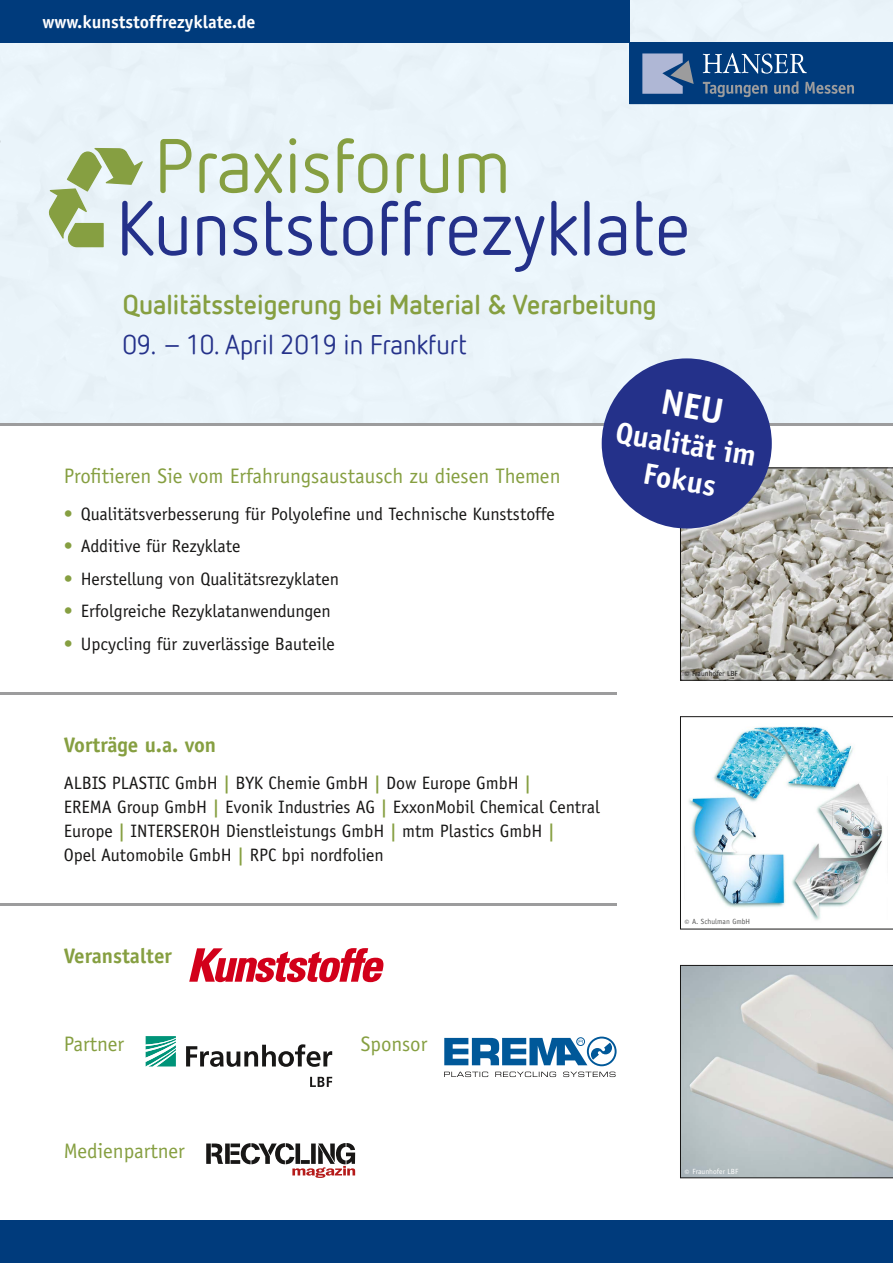
<style>
.page{position:relative;width:893px;height:1263px;background:#fff}
.page>*{position:absolute;margin:0;border:0;box-sizing:border-box;transform-origin:0 0}
.t1{font:700 30px/36px "Officina Sans Std";color:#fff;text-align:center}
.t2{font:700 27px "Netto Offc";color:#869f41}
.t3{font:27px "Netto Offc";color:#24318a}
.t4{font:21px "Officina Sans Std";color:#869f41}
.t5{font:700 21px "Officina Sans Std";color:#869f41}
.t6{font:18px/24px "Officina Sans Std";color:#181716}
.t7{font:700 18px "Officina Sans Std";color:#fff}
.t8{font:7.5px "Officina Sans Std";color:#565655}
.t9{font:7.5px "Officina Sans Std";color:#181716}
.t10{font:7.5px "Officina Sans Std";color:#fff}
.s1{color:#869f41}
.s2{font-size:9px}
.s3{font-weight:700;color:#869f41}
</style>
<div class="page">
<div style="left:0;top:0;width:893px;height:423px;background:#eaf4fa"></div>
<hr style="left:0;top:423px;width:893px;height:2px;background:#9c9c9d">
<svg style="left:680px;top:965px;width:213px;height:213px;background:#c5c9c9"></svg>
<svg style="left:680px;top:468px;width:213px;height:212px;background:#b5b2ac"></svg>
<img style="left:680px;top:716px;width:213px;height:213px">
<hr style="left:0;top:692px;width:617px;height:2px;background:#9c9c9d">
<hr style="left:0;top:903px;width:617px;height:2px;background:#9c9c9d">
<svg style="left:189px;top:948px;width:194px;height:34px"></svg>
<svg style="left:146px;top:1036px;width:30px;height:30px"></svg>
<svg style="left:186px;top:1044px;width:146px;height:23px"></svg>
<svg style="left:310px;top:1077px;width:22px;height:10px"></svg>
<svg style="left:444px;top:1036px;width:173px;height:41px"></svg>
<svg style="left:160px;top:139px;width:31px;height:54px;background:#c6d5b7"></svg>
<svg style="left:199px;top:153px;width:48px;height:40px;background:#c2d2b1"></svg>
<svg style="left:254px;top:153px;width:28px;height:40px"></svg>
<svg style="left:289px;top:138px;width:7px;height:55px"></svg>
<svg style="left:305px;top:153px;width:24px;height:40px"></svg>
<svg style="left:338px;top:138px;width:49px;height:55px;background:#cbdac1"></svg>
<svg style="left:397px;top:153px;width:17px;height:40px"></svg>
<svg style="left:420px;top:153px;width:28px;height:40px"></svg>
<svg style="left:459px;top:153px;width:47px;height:40px;background:#c4d4b4"></svg>
<svg style="left:159px;top:216px;width:28px;height:40px"></svg>
<svg style="left:197px;top:216px;width:28px;height:40px"></svg>
<svg style="left:233px;top:216px;width:24px;height:40px"></svg>
<svg style="left:266px;top:201px;width:16px;height:55px"></svg>
<svg style="left:288px;top:216px;width:24px;height:40px"></svg>
<svg style="left:321px;top:201px;width:16px;height:55px"></svg>
<svg style="left:343px;top:216px;width:30px;height:40px"></svg>
<svg style="left:382px;top:201px;width:16px;height:55px"></svg>
<svg style="left:405px;top:201px;width:16px;height:55px"></svg>
<svg style="left:428px;top:216px;width:49px;height:40px;background:#9ea9cf"></svg>
<svg style="left:483px;top:216px;width:61px;height:56px;background:#b3bedb"></svg>
<svg style="left:551px;top:201px;width:26px;height:55px"></svg>
<svg style="left:584px;top:201px;width:6px;height:55px"></svg>
<svg style="left:598px;top:216px;width:28px;height:40px"></svg>
<svg style="left:636px;top:201px;width:17px;height:55px"></svg>
<svg style="left:659px;top:216px;width:28px;height:40px"></svg>
<svg style="left:49px;top:148px;width:104px;height:108px;background:#bdccb7"></svg>
<div style="left:602px;top:358px;width:170px;height:170px;background:#24318a;border-radius:50%"></div>
<svg style="left:206px;top:1143px;width:149px;height:35px"></svg>
<div style="left:0;top:0;width:629px;height:43px;background:#003b7c"></div>
<svg style="left:629px;top:43px;width:264px;height:61px;background:#23538a"></svg>
<div style="left:0;top:1220px;width:893px;height:43px;background:#003b7c"></div>
<p class="t7" style="left:43px;top:10px;width:215px">www.kunststoffrezyklate.de</p>
<h2 class="t2" style="left:123px;top:288px;width:535px">Qualitätssteigerung bei Material &amp; Verarbeitung</h2>
<h2 class="t3" style="left:123px;top:328px;width:346px">09. – 10. April 2019 in Frankfurt</h2>
<p class="t4" style="left:64px;top:464px;width:498px">Profitieren Sie vom Erfahrungsaustausch zu diesen Themen</p>
<p class="t6" style="left:64px;top:502px;width:492px"><span class="s1">•</span> Qualitätsverbesserung für Polyolefine und Technische Kunststoffe</p>
<p class="t6" style="left:64px;top:534px;width:178px"><span class="s1">•</span> Additive für Rezyklate</p>
<p class="t6" style="left:64px;top:567px;width:277px"><span class="s1">•</span> Herstellung von Qualitätsrezyklaten</p>
<p class="t6" style="left:64px;top:599px;width:269px"><span class="s1">•</span> Erfolgreiche Rezyklatanwendungen</p>
<p class="t6" style="left:64px;top:632px;width:273px"><span class="s1">•</span> Upcycling für zuverlässige Bauteile</p>
<h1 class="t1" style="left:619px;top:414px;width:143px;rotate:10deg">Qualität im<br>Fokus</h1>
<p class="t9" style="left:685px;top:669px;width:55px"><span class="s2">©</span> Fraunhofer LBF</p>
<p class="t5" style="left:64px;top:732px;width:154px">Vorträge u.a. von</p>
<p class="t6" style="left:64px;top:771px;width:537px">ALBIS PLASTIC GmbH <span class="s3">|</span> BYK Chemie GmbH <span class="s3">|</span> Dow Europe GmbH <span class="s3">|<br></span>EREMA Group GmbH <span class="s3">|</span> Evonik Industries AG <span class="s3">|</span> ExxonMobil Chemical Central Europe <span class="s3">|</span> INTERSEROH Dienstleistungs GmbH <span class="s3">|</span> mtm Plastics GmbH <span class="s3">|<br></span>Opel Automobile GmbH <span class="s3">|</span> RPC bpi nordfolien</p>
<p class="t5" style="left:64px;top:943px;width:110px">Veranstalter</p>
<p class="t8" style="left:685px;top:917px;width:67px"><span class="s2">©</span> A. Schulman GmbH</p>
<p class="t4" style="left:64px;top:1032px;width:62px">Partner</p>
<p class="t4" style="left:361px;top:1032px;width:68px">Sponsor</p>
<p class="t4" style="left:64px;top:1139px;width:123px">Medienpartner</p>
<p class="t10" style="left:685px;top:1167px;width:55px"><span class="s2">©</span> Fraunhofer LBF</p>
</div>
